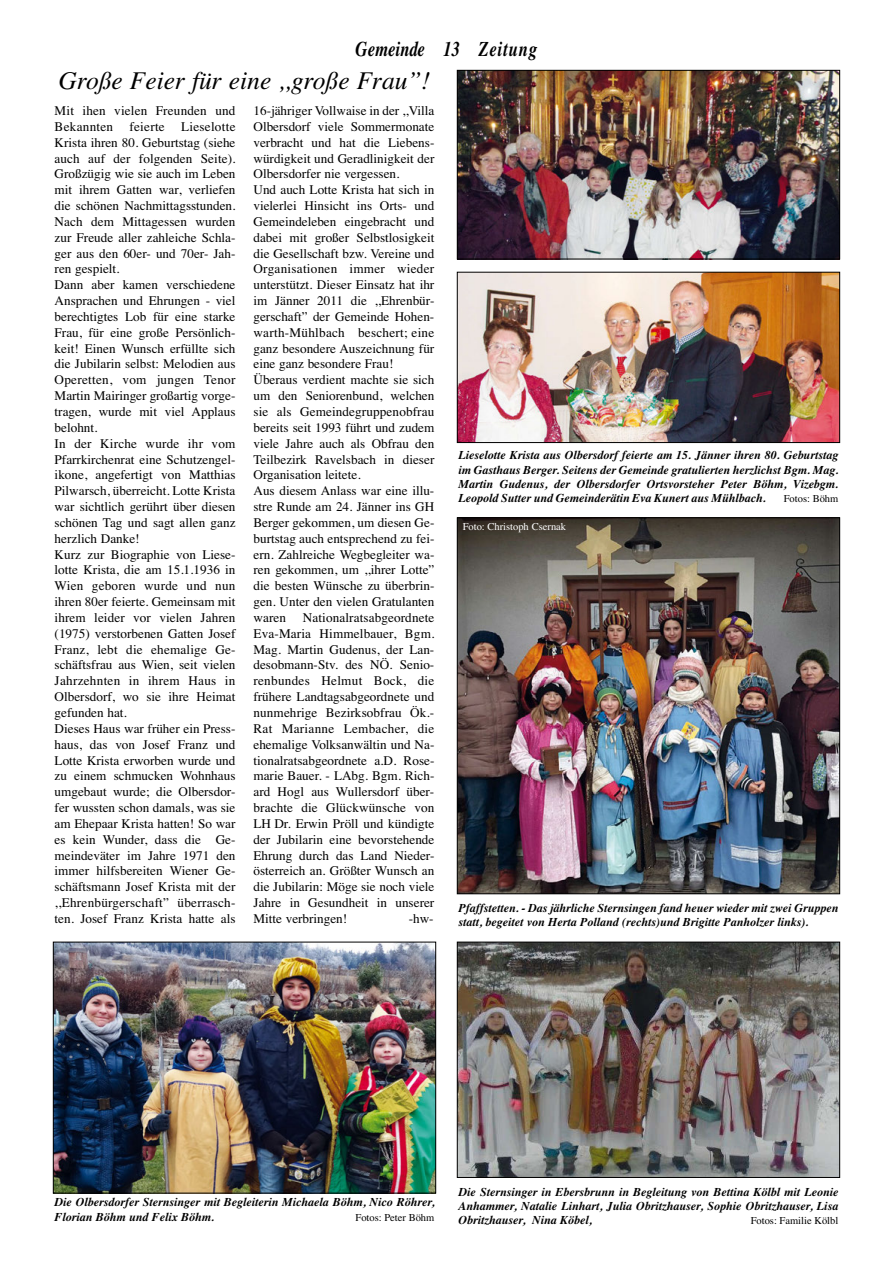
<style>
.page{position:relative;width:893px;height:1263px;background:#fff}
.page>*{position:absolute;margin:0;border:0;box-sizing:border-box;transform-origin:0 0}
.t1{font:italic 25.5px "Times";color:#000}
.t2{font:italic 700 21px "Times";color:#000;scale:.79 1}
.t3{font:13.2px/15.9px "Times";color:#000}
.t4{font:italic 700 12px/14.4px "Times";color:#000;text-align:justify}
.t5{font:10.5px "Times";color:#000}
.t6{font:10.5px "Times";color:#fff}
</style>
<div class="page">
<img style="left:459px;top:274px;width:379px;height:167px">
<div style="left:457px;top:272px;width:383px;height:171px;border:1px solid #000"></div>
<img style="left:459px;top:72px;width:379px;height:185px">
<div style="left:457px;top:70px;width:383px;height:189px;border:1px solid #000"></div>
<img style="left:55px;top:944px;width:379px;height:247px">
<div style="left:53px;top:942px;width:383px;height:251px;border:1px solid #000"></div>
<img style="left:459px;top:520px;width:379px;height:372px">
<div style="left:457px;top:518px;width:383px;height:376px;border:1px solid #000"></div>
<img style="left:459px;top:944px;width:379px;height:231px">
<div style="left:457px;top:942px;width:383px;height:235px;border:1px solid #000"></div>
<h2 class="t2" style="left:356px;top:41px;width:231px">Gemeinde 13 Zeitung</h2>
<h1 class="t1" style="left:59px;top:71px;width:373px">Große Feier für eine ,,große Frau”!</h1>
<p class="t3" style="left:55px;top:104px;width:182px">Mit ihen vielen Freunden und<br>Bekannten feierte Lieselotte<br>Krista ihren 80. Geburtstag (siehe auch auf der folgenden Seite).<br>Großzügig wie sie auch im Leben mit ihrem Gatten war, verliefen die schönen Nachmittagsstunden.<br>Nach dem Mittagessen wurden zur Freude aller zahleiche Schla&shy;ger aus den 60er- und 70er- Jah&shy;ren gespielt.<br>Dann aber kamen verschiedene<br>Ansprachen und Ehrungen - viel berechtigtes Lob für eine starke<br>Frau, für eine große Persönlich&shy;keit! Einen Wunsch erfüllte sich die Jubilarin selbst: Melodien aus<br>Operetten, vom jungen Tenor<br>Martin Mairinger großartig vorge&shy;tragen, wurde mit viel Applaus belohnt.<br>In der Kirche wurde ihr vom<br>Pfarrkirchenrat eine Schutzengel&shy;ikone, angefertigt von Matthias<br>Pilwarsch, überreicht. Lotte Krista war sichtlich gerührt über diesen schönen Tag und sagt allen ganz herzlich Danke!<br>Kurz zur Biographie von Liese&shy;lotte Krista, die am 15.1.1936 in<br>Wien geboren wurde und nun ihren 80er feierte. Gemeinsam mit ihrem leider vor vielen Jahren (1975) verstorbenen Gatten Josef<br>Franz, lebt die ehemalige Ge&shy;schäftsfrau aus Wien, seit vielen<br>Jahrzehnten in ihrem Haus in<br>Olbersdorf, wo sie ihre Heimat gefunden hat.<br>Dieses Haus war früher ein Press&shy;haus, das von Josef Franz und<br>Lotte Krista erworben wurde und zu einem schmucken Wohnhaus umgebaut wurde; die Olbersdor&shy;fer wussten schon damals, was sie am Ehepaar Krista hatten! So war es kein Wunder, dass die Ge&shy;meindeväter im Jahre 1971 den immer hilfsbereiten Wiener Ge&shy;schäftsmann Josef Krista mit der ,,Ehrenbürgerschaft” überrasch&shy;ten. Josef Franz Krista hatte als</p>
<p class="t3" style="left:253px;top:104px;width:182px">16-jähriger Vollwaise in der ,,Villa<br>Olbersdorf viele Sommermonate verbracht und hat die Liebens&shy;würdigkeit und Geradlinigkeit der<br>Olbersdorfer nie vergessen.<br>Und auch Lotte Krista hat sich in vielerlei Hinsicht ins Orts- und<br>Gemeindeleben eingebracht und dabei mit großer Selbstlosigkeit die Gesellschaft bzw. Vereine und<br>Organisationen immer wieder unterstützt. Dieser Einsatz hat ihr im Jänner 2011 die ,,Ehrenbür&shy;gerschaft” der Gemeinde Hohen&shy;warth-Mühlbach beschert; eine ganz besondere Auszeichnung für eine ganz besondere Frau!<br>Überaus verdient machte sie sich um den Seniorenbund, welchen sie als Gemeindegruppenobfrau bereits seit 1993 führt und zudem viele Jahre auch als Obfrau den<br>Teilbezirk Ravelsbach in dieser<br>Organisation leitete.<br>Aus diesem Anlass war eine illu&shy;stre Runde am 24. Jänner ins GH<br>Berger gekommen, um diesen Ge&shy;burtstag auch entsprechend zu fei&shy;ern. Zahlreiche Wegbegleiter wa&shy;ren gekommen, um ,,ihrer Lotte” die besten Wünsche zu überbrin&shy;gen. Unter den vielen Gratulanten waren</p>
<p class="t3" style="left:253px;top:611px;width:182px;text-align:justify;text-indent:49px">Nationalratsabgeordnete Eva-Maria Himmelbauer, Bgm.<br>Mag. Martin Gudenus, der Lan&shy;desobmann-Stv. des NÖ. Senio&shy;renbundes Helmut Bock, die frühere Landtagsabgeordnete und nunmehrige Bezirksobfrau Ök.- Rat Marianne Lembacher, die ehemalige Volksanwältin und Na&shy;tionalratsabgeordnete a.D. Rose&shy;marie Bauer. - LAbg. Bgm. Rich&shy;ard Hogl aus Wullersdorf über&shy;brachte die Glückwünsche von LH Dr. Erwin Pröll und kündigte der Jubilarin eine bevorstehende Ehrung durch das Land Nieder&shy;österreich an. Größter Wunsch an die Jubilarin: Möge sie noch viele Jahre in Gesundheit in unserer Mitte verbringen!</p>
<p class="t3" style="left:409px;top:912px;width:26px">-hw-</p>
<p class="t4" style="left:459px;top:449px;width:381px">Lieselotte Krista aus Olbersdorf feierte am 15. Jänner ihren 80. Geburtstag im Gasthaus Berger. Seitens der Gemeinde gratulierten herzlichst Bgm. Mag.<br>Martin Gudenus, der Olbersdorfer Ortsvorsteher Peter Böhm, Vizebgm.<br>Leopold Sutter und Gemeinderätin Eva Kunert aus Mühlbach.</p>
<p class="t5" style="left:784px;top:495px;width:56px">Fotos: Böhm</p>
<p class="t6" style="left:463px;top:522px;width:105px">Foto: Christoph Csernak</p>
<p class="t4" style="left:459px;top:902px;width:381px">Pfaffstetten. - Das jährliche Sternsingen fand heuer wieder mit zwei Gruppen statt, begeitet von Herta Polland (rechts)und Brigitte Panholzer links).</p>
<p class="t4" style="left:55px;top:1196px;width:381px">Die Olbersdorfer Sternsinger mit Begleiterin Michaela Böhm, Nico Röhrer,<br>Florian Böhm und Felix Böhm.</p>
<p class="t5" style="left:356px;top:1213px;width:80px">Fotos: Peter Böhm</p>
<p class="t4" style="left:459px;top:1185px;width:381px">Die Sternsinger in Ebersbrunn in Begleitung von Bettina Kölbl mit Leonie Anhammer, Natalie Linhart, Julia Obritzhauser, Sophie Obritzhauser, Lisa Obritzhauser, Nina Köbel,</p>
<p class="t5" style="left:751px;top:1217px;width:89px">Fotos: Familie Kölbl</p>
</div>
